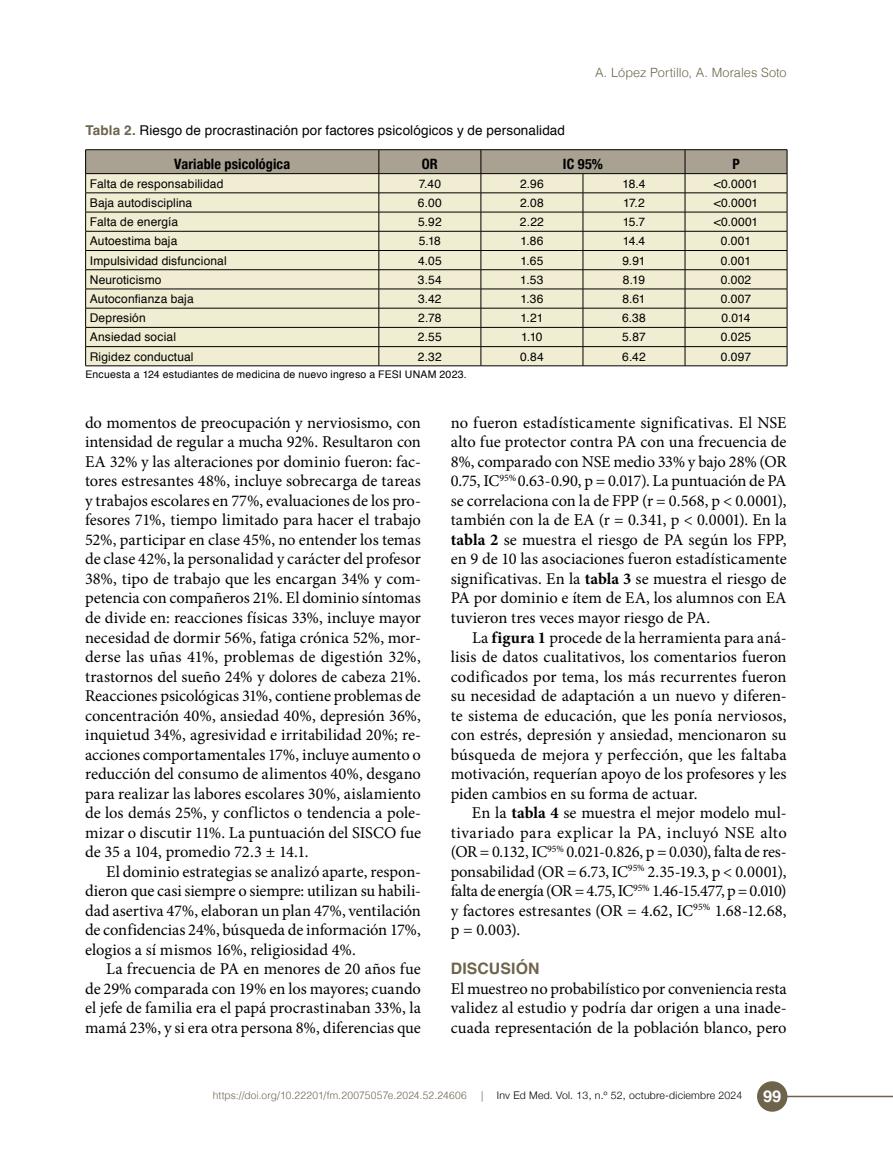
<style>
.page{position:relative;width:893px;height:1149px;background:#fff}
.page>*{position:absolute;margin:0;border:0;box-sizing:border-box;transform-origin:0 0}
.t1{font:16.5px/19.5px "Minion Pro";color:#000;text-align:justify}
.t2{font:700 15.75px "Helvetica";letter-spacing:.01em;color:#6d644b}
.t3{font:700 condensed 14.25px "Helvetica Neue";letter-spacing:.01em;color:#000}
.t4{font:13.5px "Helvetica";letter-spacing:.01em;color:#000}
.t5{font:300 12.75px "Helvetica";letter-spacing:.005em;color:#6d644b}
.t6{font:12px "Helvetica";letter-spacing:.01em;color:#000}
.t7{font:10.5px "Helvetica";letter-spacing:.02em;color:#000}
.t8{font:300 10.5px "Helvetica";letter-spacing:.015em;color:#6d644b}
.t9{font:300 10.5px "Helvetica Neue";letter-spacing:.02em;color:#000}
.s1{font-weight:700;color:#6d644b}
.s2{font-weight:700}
.s3{font-family:"Helvetica";font-weight:700;font-size:16.5px;color:#fff}
</style>
<div class="page">
<svg style="left:757px;top:1080px;width:30px;height:31px"></svg>
<div style="left:758px;top:1081px;width:29px;height:29px;background:#6d644b;border-radius:50%"></div>
<hr style="left:786px;top:1095px;width:107px;height:1px;background:#6d644b">
<div style="left:86px;top:150px;width:293px;height:23px;background:#a9a191"></div>
<div style="left:86px;top:174px;width:293px;height:191px;background:#f1edd2"></div>
<hr style="left:85px;top:173px;width:294px;height:1px;background:#000">
<hr style="left:85px;top:192px;width:294px;height:1px;background:#000">
<hr style="left:85px;top:212px;width:294px;height:1px;background:#000">
<hr style="left:85px;top:231px;width:294px;height:1px;background:#000">
<hr style="left:85px;top:250px;width:294px;height:1px;background:#000">
<hr style="left:85px;top:269px;width:294px;height:1px;background:#000">
<hr style="left:85px;top:288px;width:294px;height:1px;background:#000">
<hr style="left:85px;top:308px;width:294px;height:1px;background:#000">
<hr style="left:85px;top:327px;width:294px;height:1px;background:#000">
<hr style="left:85px;top:346px;width:294px;height:1px;background:#000">
<hr style="left:85px;top:149px;width:294px;height:1px;background:#000">
<hr style="left:379px;top:149px;width:102px;height:1px;background:#000">
<hr style="left:481px;top:149px;width:102px;height:1px;background:#000">
<hr style="left:583px;top:149px;width:102px;height:1px;background:#000">
<hr style="left:685px;top:149px;width:102px;height:1px;background:#000">
<svg style="left:85px;top:150px;width:1px;height:215px"></svg>
<svg style="left:379px;top:150px;width:409px;height:215px"></svg>
<hr style="left:85px;top:365px;width:294px;height:1px;background:#000">
<hr style="left:379px;top:365px;width:102px;height:1px;background:#000">
<hr style="left:481px;top:365px;width:102px;height:1px;background:#000">
<hr style="left:583px;top:365px;width:102px;height:1px;background:#000">
<hr style="left:685px;top:365px;width:102px;height:1px;background:#000">
<p class="t5" style="left:595px;top:61px;width:193px">A. López Portillo, A. Morales Soto</p>
<p class="t4" style="left:85px;top:120px;width:481px"><span class="s1">Tabla 2.</span> Riesgo de procrastinación por factores psicológicos y de personalidad</p>
<p class="t3" style="left:174px;top:151px;width:117px">Variable psicológica</p>
<p class="t3" style="left:422px;top:151px;width:17px">OR</p>
<p class="t3" style="left:563px;top:151px;width:42px">IC 95%</p>
<p class="t3" style="left:732px;top:151px;width:9px">P</p>
<p class="t6" style="left:90px;top:174px;width:135px">Falta de responsabilidad</p>
<p class="t6" style="left:419px;top:174px;width:24px">7.40</p>
<p class="t6" style="left:520px;top:174px;width:25px">2.96</p>
<p class="t6" style="left:622px;top:174px;width:24px">18.4</p>
<p class="t6" style="left:714px;top:174px;width:46px">&lt;0.0001</p>
<p class="t6" style="left:90px;top:193px;width:104px">Baja autodisciplina</p>
<p class="t6" style="left:418px;top:193px;width:25px">6.00</p>
<p class="t6" style="left:520px;top:193px;width:25px">2.08</p>
<p class="t6" style="left:623px;top:193px;width:23px">17.2</p>
<p class="t6" style="left:714px;top:193px;width:46px">&lt;0.0001</p>
<p class="t6" style="left:90px;top:213px;width:90px">Falta de energía</p>
<p class="t6" style="left:418px;top:213px;width:25px">5.92</p>
<p class="t6" style="left:520px;top:213px;width:25px">2.22</p>
<p class="t6" style="left:623px;top:213px;width:24px">15.7</p>
<p class="t6" style="left:714px;top:213px;width:46px">&lt;0.0001</p>
<p class="t6" style="left:90px;top:232px;width:89px">Autoestima baja</p>
<p class="t6" style="left:419px;top:232px;width:24px">5.18</p>
<p class="t6" style="left:520px;top:232px;width:25px">1.86</p>
<p class="t6" style="left:623px;top:232px;width:24px">14.4</p>
<p class="t6" style="left:721px;top:232px;width:32px">0.001</p>
<p class="t6" style="left:90px;top:251px;width:138px">Impulsividad disfuncional</p>
<p class="t6" style="left:418px;top:251px;width:25px">4.05</p>
<p class="t6" style="left:520px;top:251px;width:25px">1.65</p>
<p class="t6" style="left:622px;top:251px;width:25px">9.91</p>
<p class="t6" style="left:721px;top:251px;width:32px">0.001</p>
<p class="t6" style="left:90px;top:270px;width:73px">Neuroticismo</p>
<p class="t6" style="left:418px;top:270px;width:25px">3.54</p>
<p class="t6" style="left:520px;top:270px;width:25px">1.53</p>
<p class="t6" style="left:623px;top:270px;width:24px">8.19</p>
<p class="t6" style="left:721px;top:270px;width:32px">0.002</p>
<p class="t6" style="left:90px;top:289px;width:105px">Autoconfianza baja</p>
<p class="t6" style="left:418px;top:289px;width:25px">3.42</p>
<p class="t6" style="left:520px;top:289px;width:25px">1.36</p>
<p class="t6" style="left:622px;top:289px;width:25px">8.61</p>
<p class="t6" style="left:721px;top:289px;width:32px">0.007</p>
<p class="t6" style="left:90px;top:309px;width:57px">Depresión</p>
<p class="t6" style="left:418px;top:309px;width:25px">2.78</p>
<p class="t6" style="left:520px;top:309px;width:24px">1.21</p>
<p class="t6" style="left:622px;top:309px;width:25px">6.38</p>
<p class="t6" style="left:721px;top:309px;width:31px">0.014</p>
<p class="t6" style="left:90px;top:328px;width:88px">Ansiedad social</p>
<p class="t6" style="left:418px;top:328px;width:25px">2.55</p>
<p class="t6" style="left:521px;top:328px;width:23px">1.10</p>
<p class="t6" style="left:622px;top:328px;width:25px">5.87</p>
<p class="t6" style="left:721px;top:328px;width:32px">0.025</p>
<p class="t6" style="left:90px;top:347px;width:105px">Rigidez conductual</p>
<p class="t6" style="left:418px;top:347px;width:25px">2.32</p>
<p class="t6" style="left:520px;top:347px;width:25px">0.84</p>
<p class="t6" style="left:622px;top:347px;width:25px">6.42</p>
<p class="t6" style="left:721px;top:347px;width:32px">0.097</p>
<p class="t7" style="left:85px;top:366px;width:383px">Encuesta a 124 estudiantes de medicina de nuevo ingreso a FESI UNAM 2023.</p>
<p class="t1" style="left:85px;top:413px;width:337px">do momentos de preocupación y nerviosismo, con intensidad de regular a mucha 92%. Resultaron con EA 32% y las alteraciones por dominio fueron: fac&shy;tores estresantes 48%, incluye sobrecarga de tareas y trabajos escolares en 77%, evaluaciones de los pro&shy;fesores 71%, tiempo limitado para hacer el trabajo 52%, participar en clase 45%, no entender los temas de clase 42%, la personalidad y carácter del profesor 38%, tipo de trabajo que les encargan 34% y com&shy;petencia con compañeros 21%. El dominio síntomas de divide en: reacciones físicas 33%, incluye mayor necesidad de dormir 56%, fatiga crónica 52%, mor&shy;derse las uñas 41%, problemas de digestión 32%, trastornos del sueño 24% y dolores de cabeza 21%.<br>Reacciones psicológicas 31%, contiene problemas de concentración 40%, ansiedad 40%, depresión 36%, inquietud 34%, agresividad e irritabilidad 20%; re&shy;acciones comportamentales 17%, incluye aumento o reducción del consumo de alimentos 40%, desgano para realizar las labores escolares 30%, aislamiento de los demás 25%, y conflictos o tendencia a pole&shy;mizar o discutir 11%. La puntuación del SISCO fue de 35 a 104, promedio 72.3 ± 14.1.</p>
<p class="t1" style="left:85px;top:861px;width:337px;text-indent:21px">El dominio estrategias se analizó aparte, respon&shy;dieron que casi siempre o siempre: utilizan su habili&shy;dad asertiva 47%, elaboran un plan 47%, ventilación de confidencias 24%, búsqueda de información 17%, elogios a sí mismos 16%, religiosidad 4%.</p>
<p class="t1" style="left:85px;top:959px;width:337px;text-indent:21px">La frecuencia de PA en menores de 20 años fue de 29% comparada con 19% en los mayores; cuando el jefe de familia era el papá procrastinaban 33%, la mamá 23%, y si era otra persona 8%, diferencias que</p>
<p class="t1" style="left:451px;top:413px;width:337px">no fueron estadísticamente significativas. El NSE alto fue protector contra PA con una frecuencia de 8%, comparado con NSE medio 33% y bajo 28% (OR 0.75, IC<sup>95%</sup> 0.63-0.90, p = 0.017). La puntuación de PA se correlaciona con la de FPP (r = 0.568, p &lt; 0.0001), también con la de EA (r = 0.341, p &lt; 0.0001). En la <span class="s2">tabla 2</span> se muestra el riesgo de PA según los FPP, en 9 de 10 las asociaciones fueron estadísticamente significativas. En la <span class="s2">tabla 3</span> se muestra el riesgo de PA por dominio e ítem de EA, los alumnos con EA tuvieron tres veces mayor riesgo de PA.</p>
<p class="t1" style="left:451px;top:627px;width:337px;text-indent:21px">La <span class="s2">figura 1</span> procede de la herramienta para aná&shy;lisis de datos cualitativos, los comentarios fueron codificados por tema, los más recurrentes fueron su necesidad de adaptación a un nuevo y diferen&shy;te sistema de educación, que les ponía nerviosos, con estrés, depresión y ansiedad, mencionaron su búsqueda de mejora y perfección, que les faltaba motivación, requerían apoyo de los profesores y les piden cambios en su forma de actuar.</p>
<p class="t1" style="left:451px;top:803px;width:337px;text-indent:21px">En la <span class="s2">tabla 4</span> se muestra el mejor modelo mul&shy;tivariado para explicar la PA, incluyó NSE alto (OR = 0.132, IC<sup>95%</sup> 0.021-0.826, p = 0.030), falta de res&shy;ponsabilidad (OR = 6.73, IC<sup>95%</sup> 2.35-19.3, p &lt; 0.0001), falta de energía (OR = 4.75, IC<sup>95%</sup> 1.46-15.477, p = 0.010) y factores estresantes (OR = 4.62, IC<sup>95%</sup> 1.68-12.68, p = 0.003).</p>
<p class="t2" style="left:451px;top:958px;width:90px">DISCUSIÓN</p>
<p class="t1" style="left:451px;top:978px;width:337px">El muestreo no probabilístico por conveniencia resta validez al estudio y podría dar origen a una inade&shy;cuada representación de la población blanco, pero</p>
<p class="t8" style="left:213px;top:1085px;width:256px">https://doi.org/10.22201/fm.20075057e.2024.52.24606</p>
<p class="t8" style="left:481px;top:1085px;width:4px">|</p>
<p class="t9" style="left:497px;top:1086px;width:286px">Inv Ed Med. Vol. 13, n.º 52, octubre-diciembre 2024 <span class="s3">99</span></p>
</div>
